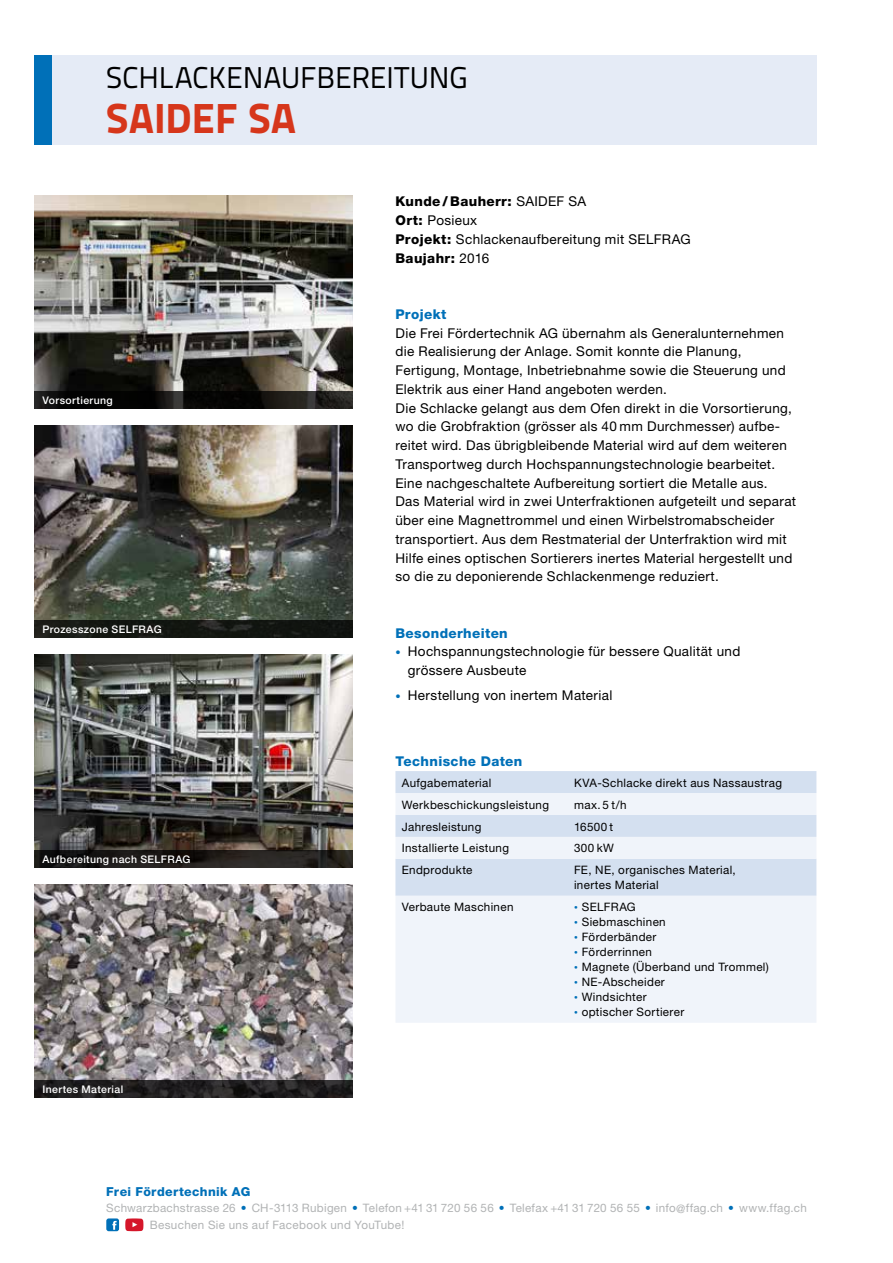
<style>
.page{position:relative;width:893px;height:1263px;background:#fff}
.page>*{position:absolute;margin:0;border:0;box-sizing:border-box;transform-origin:0 0}
.t1{font:800 42px "Titillium Text 22 L";color:#d6361b}
.t2{font:30px "Titillium Text 22 L";letter-spacing:-.005em;color:#000}
.t3{font:13.5px/18.8px "Helvetica Neue";letter-spacing:.025em;color:#000}
.t4{font:800 13.5px "Helvetica Neue";letter-spacing:.03em;color:#0070b8}
.t5{font:800 12.3px "Helvetica Neue";letter-spacing:.03em;color:#0070b8}
.t6{font:11.7px/15px "Helvetica Neue";letter-spacing:.03em;color:#000}
.t7{font:11.7px/16.5px "Helvetica Neue";letter-spacing:.025em;color:#b1b3b4}
.t8{font:500 10.5px "Helvetica Neue";letter-spacing:.035em;color:#fff}
.s1{font-weight:800}
.s2{font-size:10.5px;color:#0070b8}
.s3{font-size:7.5px;color:#0070b8}
.s4{color:#0070b8}
</style>
<div class="page">
<div style="left:34px;top:55px;width:782px;height:90px;background:#dfe7f4"></div>
<div style="left:34px;top:55px;width:17px;height:90px;background:#0070b8"></div>
<svg style="left:106px;top:1218px;width:13px;height:13px"></svg>
<svg style="left:125px;top:1218px;width:18px;height:13px"></svg>
<img style="left:34px;top:655px;width:319px;height:195px">
<img style="left:34px;top:884px;width:319px;height:196px">
<img style="left:34px;top:425px;width:319px;height:196px">
<img style="left:34px;top:196px;width:319px;height:195px">
<div style="left:395px;top:771px;width:421px;height:22px;background:#d4e0f0"></div>
<svg style="left:395px;top:793px;width:421px;height:230px;fill:#f0f4fa"></svg>
<svg style="left:34px;top:391px;width:319px;height:17px;background:#11100f"></svg>
<svg style="left:34px;top:621px;width:319px;height:17px;background:#151813"></svg>
<svg style="left:34px;top:850px;width:319px;height:17px;background:#1e1b19"></svg>
<svg style="left:34px;top:1080px;width:319px;height:17px;background:#212021"></svg>
<h2 class="t2" style="left:106px;top:56px;width:363px">SCHLACKENAUFBEREITUNG</h2>
<h1 class="t1" style="left:106px;top:86px;width:191px">SAIDEF SA</h1>
<p class="t8" style="left:43px;top:394px;width:72px">Vorsortierung</p>
<p class="t8" style="left:43px;top:623px;width:121px">Prozesszone SELFRAG</p>
<p class="t8" style="left:43px;top:853px;width:149px">Aufbereitung nach SELFRAG</p>
<p class="t8" style="left:43px;top:1082px;width:82px">Inertes Material</p>
<p class="t3" style="left:395px;top:192px;width:297px"><span class="s1">Kunde / Bauherr:</span> SAIDEF SA<br><span class="s1">Ort:</span> Posieux<br><span class="s1">Projekt:</span> Schlackenaufbereitung mit SELFRAG<br><span class="s1">Baujahr:</span> 2016</p>
<p class="t4" style="left:395px;top:306px;width:53px">Projekt</p>
<p class="t3" style="left:395px;top:323px;width:402px">Die Frei Fördertechnik AG übernahm als Generalunternehmen die Realisierung der Anlage. Somit konnte die Planung, Fertigung, Montage, Inbetriebnahme sowie die Steuerung und Elektrik aus einer Hand angeboten werden.<br>Die Schlacke gelangt aus dem Ofen direkt in die Vorsortierung, wo die Grobfraktion (grösser als 40 mm Durchmesser) aufbe&shy;reitet wird. Das übrigbleibende Material wird auf dem weiteren Transportweg durch Hochspannungstechnologie bearbeitet.<br>Eine nachgeschaltete Aufbereitung sortiert die Metalle aus.<br>Das Material wird in zwei Unterfraktionen aufgeteilt und separat über eine Magnettrommel und einen Wirbelstromabscheider transportiert. Aus dem Restmaterial der Unterfraktion wird mit Hilfe eines optischen Sortierers inertes Material hergestellt und so die zu deponierende Schlackenmenge reduziert.</p>
<p class="t4" style="left:395px;top:625px;width:114px">Besonderheiten</p>
<p class="t3" style="left:408px;top:642px;width:334px;text-indent:-12px"><span class="s2">•</span> Hochspannungstechnologie für bessere Qualität und grössere Ausbeute</p>
<p class="t3" style="left:395px;top:686px;width:218px"><span class="s2">•</span> Herstellung von inertem Material</p>
<p class="t4" style="left:395px;top:753px;width:128px">Technische Daten</p>
<p class="t6" style="left:402px;top:775px;width:91px">Aufgabematerial</p>
<p class="t6" style="left:574px;top:775px;width:210px">KVA-Schlacke direkt aus Nassaustrag</p>
<p class="t6" style="left:402px;top:797px;width:149px">Werkbeschickungsleistung</p>
<p class="t6" style="left:574px;top:797px;width:54px">max.5 t/h</p>
<p class="t6" style="left:402px;top:819px;width:81px">Jahresleistung</p>
<p class="t6" style="left:574px;top:819px;width:41px">16500 t</p>
<p class="t6" style="left:402px;top:841px;width:109px">Installierte Leistung</p>
<p class="t6" style="left:574px;top:841px;width:41px">300 kW</p>
<p class="t6" style="left:402px;top:862px;width:72px">Endprodukte</p>
<p class="t6" style="left:574px;top:862px;width:163px">FE, NE, organisches Material, inertes Material</p>
<p class="t6" style="left:402px;top:899px;width:113px">Verbaute Maschinen</p>
<p class="t6" style="left:574px;top:899px;width:63px"><span class="s3">•</span> SELFRAG</p>
<p class="t6" style="left:574px;top:914px;width:93px"><span class="s3">•</span> Siebmaschinen</p>
<p class="t6" style="left:574px;top:929px;width:84px"><span class="s3">•</span> Förderbänder</p>
<p class="t6" style="left:574px;top:944px;width:79px"><span class="s3">•</span> Förderrinnen</p>
<p class="t6" style="left:574px;top:959px;width:196px"><span class="s3">•</span> Magnete (Überband und Trommel)</p>
<p class="t6" style="left:574px;top:974px;width:92px"><span class="s3">•</span> NE-Abscheider</p>
<p class="t6" style="left:574px;top:989px;width:74px"><span class="s3">•</span> Windsichter</p>
<p class="t6" style="left:574px;top:1004px;width:112px"><span class="s3">•</span> optischer Sortierer</p>
<p class="t5" style="left:106px;top:1184px;width:146px">Frei Fördertechnik AG</p>
<p class="t7" style="left:150px;top:1200px;width:659px;text-indent:-43px">Schwarzbachstrasse 26 <span class="s4">•</span> CH-3113 Rubigen <span class="s4">•</span> Telefon +41 31 720 56 56 <span class="s4">•</span> Telefax +41 31 720 56 55 <span class="s4">•</span> info@ffag.ch <span class="s4">•</span> www.ffag.ch<br>Besuchen Sie uns auf Facebook und YouTube!</p>
</div>
